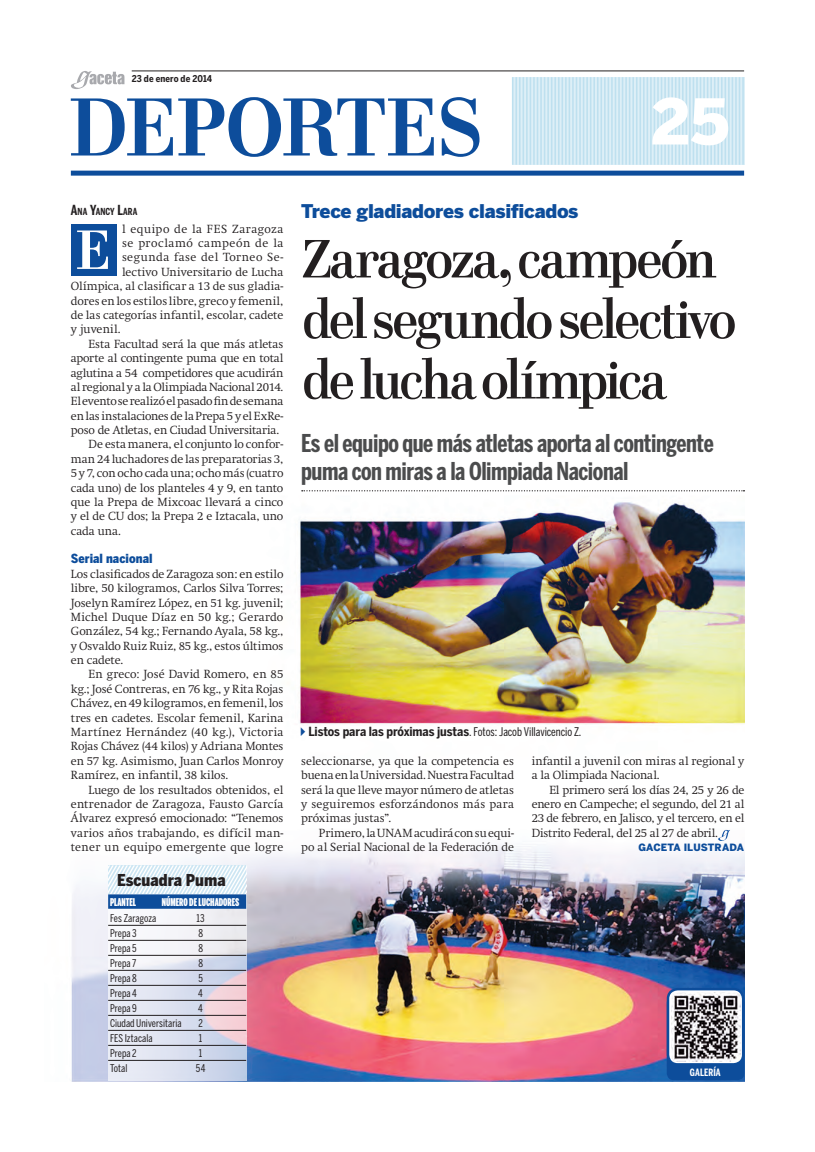
<style>
.page{position:relative;width:815px;height:1152px;background:#fff}
.page>*{position:absolute;margin:0;border:0;box-sizing:border-box;transform-origin:0 0}
.t1{font:700 83.75px "Cellini TF";letter-spacing:-.025em;color:#0d4d9b}
.t2{font:900 62.5px "Benton Sans";color:#fff}
._3_0_Tex_Cap_4{font:700 56.38px "Cellini TF";color:#fff}
._1_0_Cabeza_Principa{font:700 55px/60.5px "Cellini TF";letter-spacing:-.045em;color:#231f20;scale:.95 1}
._2_0_Sumario_2{font:700 extra-condensed 24.38px/27.5px "Benton Sans";letter-spacing:-.02em;color:#4b4c4d}
._0_0_Balazo{font:900 18.75px "Benton Sans";letter-spacing:-.015em;color:#0d4d9b}
._6_0_R_Cabeza{font:900 condensed 16.25px "Benton Sans";color:#231f20}
.t3{font:700 condensed 12.5px "Benton Sans";letter-spacing:-.005em;color:#231f20}
._3_0_Descanso{font:900 condensed 12.5px "Benton Sans";letter-spacing:.005em;color:#0d4d9b}
._3_0_Texto{font:300 11.62px/14.4px "Swift";color:#231f20;text-align:justify}
._3_0_Tex_Cap_4-2{font:300 11.62px "Swift";letter-spacing:.015em;color:#231f20}
._3_0_Tex_Cap_4-3{font:300 11.62px "Swift";letter-spacing:.04em;color:#231f20}
._3_0_Tex_Cap_4-4{font:300 11.62px "Swift";letter-spacing:.045em;color:#231f20}
._3_0_Tex_Cap_4-5{font:300 11.62px "Swift";letter-spacing:.055em;color:#231f20}
._6_2_Tabla_linea_1{font:extra-condensed 10.62px "Benton Sans";letter-spacing:.005em;color:#231f20}
._6_2_Tabla_concepto{font:900 ultra-condensed 10.62px "Benton Sans";color:#fff}
._3_0_Descanso-2{font:900 10px "Benton Sans";letter-spacing:.01em;color:#0d4d9b}
._3_1_Tex_Cal{font:700 extra-condensed 10px "Benton Sans";letter-spacing:.01em;color:#fff}
._4_0_Crédito_nota{font:700 extra-condensed 9.62px "Benton Sans";letter-spacing:.01em;color:#231f20}
.t4{font:700 condensed 9.38px "Benton Sans";letter-spacing:.01em;color:#231f20}
.s1{font-size:13.75px}
.s2{font-weight:400;font-stretch:extra-condensed;font-size:11.88px}
</style>
<div class="page">
<div style="left:71px;top:171px;width:673px;height:5px;background:#0d4d9b"></div>
<svg style="left:512px;top:77px;width:232px;height:88px;background:#cee8f3"></svg>
<svg style="left:71px;top:71px;width:53px;height:18px"></svg>
<hr style="left:132px;top:71px;width:612px;height:1px;background:#231f20">
<img style="left:71px;top:490px;width:673px;height:591px">
<svg style="left:108px;top:908px;width:138px;height:172px"></svg>
<div style="left:71px;top:224px;width:46px;height:52px;background:#0d4d9b"></div>
<svg style="left:302px;top:490px;width:442px;height:1px"></svg>
<div style="left:667px;top:996px;width:77px;height:84px;background:#0d4d9b;border-radius:7px"></div>
<svg style="left:668px;top:989px;width:75px;height:75px"></svg>
<img style="left:671px;top:992px;width:69px;height:69px">
<div style="left:667px;top:988px;width:77px;height:77px;border:2px solid #0d4d9b;border-radius:10px"></div>
<svg style="left:108px;top:865px;width:138px;height:29px"></svg>
<div style="left:108px;top:894px;width:138px;height:14px;background:#0d4d9b"></div>
<hr style="left:108px;top:925px;width:138px;height:1px;background:#231f20">
<hr style="left:108px;top:940px;width:138px;height:1px;background:#231f20">
<hr style="left:108px;top:955px;width:138px;height:1px;background:#231f20">
<hr style="left:108px;top:970px;width:138px;height:1px;background:#231f20">
<hr style="left:108px;top:985px;width:138px;height:1px;background:#231f20">
<hr style="left:108px;top:1000px;width:138px;height:1px;background:#231f20">
<hr style="left:108px;top:1015px;width:138px;height:1px;background:#231f20">
<hr style="left:108px;top:1030px;width:138px;height:1px;background:#231f20">
<hr style="left:108px;top:1045px;width:138px;height:1px;background:#231f20">
<hr style="left:108px;top:1060px;width:138px;height:1px;background:#231f20">
<svg style="left:718px;top:828px;width:13px;height:12px"></svg>
<svg style="left:301px;top:727px;width:4px;height:9px"></svg>
<p class="t4" style="left:132px;top:73px;width:82px">23 de enero de 2014</p>
<h1 class="t1" style="left:68px;top:78px;width:416px">DEPORTES</h1>
<p class="t2" style="left:651px;top:84px;width:79px">25</p>
<p class="_4_0_Crédito_nota" style="left:71px;top:206px;width:68px"><span class="s1">A</span>NA <span class="s1">Y</span>ANCY <span class="s1">L</span>ARA</p>
<p class="_3_0_Tex_Cap_4" style="left:75px;top:217px;width:37px">E</p>
<p class="_3_0_Tex_Cap_4-4" style="left:122px;top:222px;width:163px">l equipo de la FES Zaragoza</p>
<p class="_3_0_Tex_Cap_4-5" style="left:122px;top:236px;width:163px">se proclamó campeón de la</p>
<p class="_3_0_Tex_Cap_4-3" style="left:122px;top:251px;width:163px">segunda fase del Torneo Se-</p>
<p class="_3_0_Tex_Cap_4-2" style="left:122px;top:265px;width:163px">lectivo Universitario de Lucha</p>
<p class="_3_0_Tex_Cap_4-2" style="left:71px;top:279px;width:214px">Olímpica, al clasificar a 13 de sus gladia-</p>
<p class="_3_0_Tex_Cap_4-2" style="left:71px;top:294px;width:214px">dores en los estilos libre, greco y femenil,</p>
<p class="_3_0_Tex_Cap_4-2" style="left:71px;top:308px;width:214px">de las categorías infantil, escolar, cadete</p>
<p class="_3_0_Tex_Cap_4-2" style="left:71px;top:323px;width:51px">y juvenil.</p>
<p class="_3_0_Texto" style="left:71px;top:337px;width:214px;text-indent:18px">Esta Facultad será la que más atletas aporte al contingente puma que en total aglutina a 54 competidores que acudirán al regional y a la Olimpiada Nacional 2014.<br>El evento se realizó el pasado fin de semana en las instalaciones de la Prepa 5 y el ExRe&shy;poso de Atletas, en Ciudad Universitaria.</p>
<p class="_3_0_Texto" style="left:71px;top:437px;width:214px;text-indent:18px">De esta manera, el conjunto lo confor&shy;man 24 luchadores de las preparatorias 3, 5 y 7, con ocho cada una; ocho más (cuatro cada uno) de los planteles 4 y 9, en tanto que la Prepa de Mixcoac llevará a cinco y el de CU dos; la Prepa 2 e Iztacala, uno cada una.</p>
<p class="_3_0_Descanso" style="left:71px;top:551px;width:83px">Serial nacional</p>
<p class="_3_0_Texto" style="left:71px;top:566px;width:214px">Los clasificados de Zaragoza son: en estilo libre, 50 kilogramos, Carlos Silva Torres; Joselyn Ramírez López, en 51 kg. juvenil; Michel Duque Díaz en 50 kg.; Gerardo González, 54 kg.; Fernando Ayala, 58 kg., y Osvaldo Ruiz Ruiz, 85 kg., estos últimos en cadete.</p>
<p class="_3_0_Texto" style="left:71px;top:667px;width:214px;text-indent:18px">En greco: José David Romero, en 85 kg.; José Contreras, en 76 kg., y Rita Rojas Chávez, en 49 kilogramos, en femenil, los tres en cadetes. Escolar femenil, Karina Martínez Hernández (40 kg.), Victoria Rojas Chávez (44 kilos) y Adriana Montes en 57 kg. Asimismo, Juan Carlos Monroy Ramírez, en infantil, 38 kilos.</p>
<p class="_3_0_Texto" style="left:71px;top:782px;width:214px;text-indent:18px">Luego de los resultados obtenidos, el entrenador de Zaragoza, Fausto García Álvarez expresó emocionado: “Tenemos varios años trabajando, es difícil man&shy;tener un equipo emergente que logre</p>
<p class="_6_0_R_Cabeza" style="left:117px;top:870px;width:110px">Escuadra Puma</p>
<p class="_6_2_Tabla_concepto" style="left:110px;top:895px;width:28px">PLANTEL</p>
<p class="_6_2_Tabla_concepto" style="left:162px;top:895px;width:79px">NÚMERO DE LUCHADORES</p>
<p class="_6_2_Tabla_linea_1" style="left:110px;top:912px;width:48px">Fes Zaragoza</p>
<p class="_6_2_Tabla_linea_1" style="left:197px;top:912px;width:10px">13</p>
<p class="_6_2_Tabla_linea_1" style="left:110px;top:927px;width:28px">Prepa 3</p>
<p class="_6_2_Tabla_linea_1" style="left:198px;top:927px;width:6px">8</p>
<p class="_6_2_Tabla_linea_1" style="left:110px;top:942px;width:28px">Prepa 5</p>
<p class="_6_2_Tabla_linea_1" style="left:198px;top:942px;width:6px">8</p>
<p class="_6_2_Tabla_linea_1" style="left:110px;top:957px;width:28px">Prepa 7</p>
<p class="_6_2_Tabla_linea_1" style="left:198px;top:957px;width:6px">8</p>
<p class="_6_2_Tabla_linea_1" style="left:110px;top:972px;width:28px">Prepa 8</p>
<p class="_6_2_Tabla_linea_1" style="left:198px;top:972px;width:6px">5</p>
<p class="_6_2_Tabla_linea_1" style="left:110px;top:987px;width:28px">Prepa 4</p>
<p class="_6_2_Tabla_linea_1" style="left:198px;top:987px;width:6px">4</p>
<p class="_6_2_Tabla_linea_1" style="left:110px;top:1002px;width:28px">Prepa 9</p>
<p class="_6_2_Tabla_linea_1" style="left:198px;top:1002px;width:6px">4</p>
<p class="_6_2_Tabla_linea_1" style="left:110px;top:1017px;width:73px">Ciudad Universitaria</p>
<p class="_6_2_Tabla_linea_1" style="left:198px;top:1017px;width:6px">2</p>
<p class="_6_2_Tabla_linea_1" style="left:110px;top:1032px;width:44px">FES Iztacala</p>
<p class="_6_2_Tabla_linea_1" style="left:199px;top:1032px;width:5px">1</p>
<p class="_6_2_Tabla_linea_1" style="left:110px;top:1047px;width:28px">Prepa 2</p>
<p class="_6_2_Tabla_linea_1" style="left:199px;top:1047px;width:5px">1</p>
<p class="_6_2_Tabla_linea_1" style="left:110px;top:1062px;width:19px">Total</p>
<p class="_6_2_Tabla_linea_1" style="left:196px;top:1062px;width:11px">54</p>
<p class="_0_0_Balazo" style="left:301px;top:200px;width:279px">Trece gladiadores clasificados</p>
<p class="_1_0_Cabeza_Principa" style="left:302px;top:227px;width:459px">Zaragoza, campeón del segundo selectivo de lucha olímpica</p>
<p class="_2_0_Sumario_2" style="left:301px;top:429px;width:414px">Es el equipo que más atletas aporta al contingente puma con miras a la Olimpiada Nacional</p>
<p class="t3" style="left:308px;top:724px;width:275px">Listos para las próximas justas<span class="s2">. Fotos: Jacob Villavicencio Z.</span></p>
<p class="_3_0_Texto" style="left:301px;top:753px;width:214px">seleccionarse, ya que la competencia es buena en la Universidad. Nuestra Facultad será la que lleve mayor número de atletas y seguiremos esforzándonos más para próximas justas”.</p>
<p class="_3_0_Texto" style="left:301px;top:825px;width:214px;text-align:right">Primero, la UNAM acudirá con su equi-<br>po al Serial Nacional de la Federación de</p>
<p class="_3_0_Texto" style="left:532px;top:753px;width:214px">infantil a juvenil con miras al regional y a la Olimpiada Nacional.</p>
<p class="_3_0_Texto" style="left:532px;top:782px;width:214px;text-indent:18px">El primero será los días 24, 25 y 26 de enero en Campeche; el segundo, del 21 al 23 de febrero, en Jalisco, y el tercero, en el Distrito Federal, del 25 al 27 de abril.</p>
<p class="_3_0_Descanso-2" style="left:638px;top:841px;width:107px">GACETA ILUSTRADA</p>
<p class="_3_1_Tex_Cal" style="left:690px;top:1066px;width:32px">GALERÍA</p>
</div>
